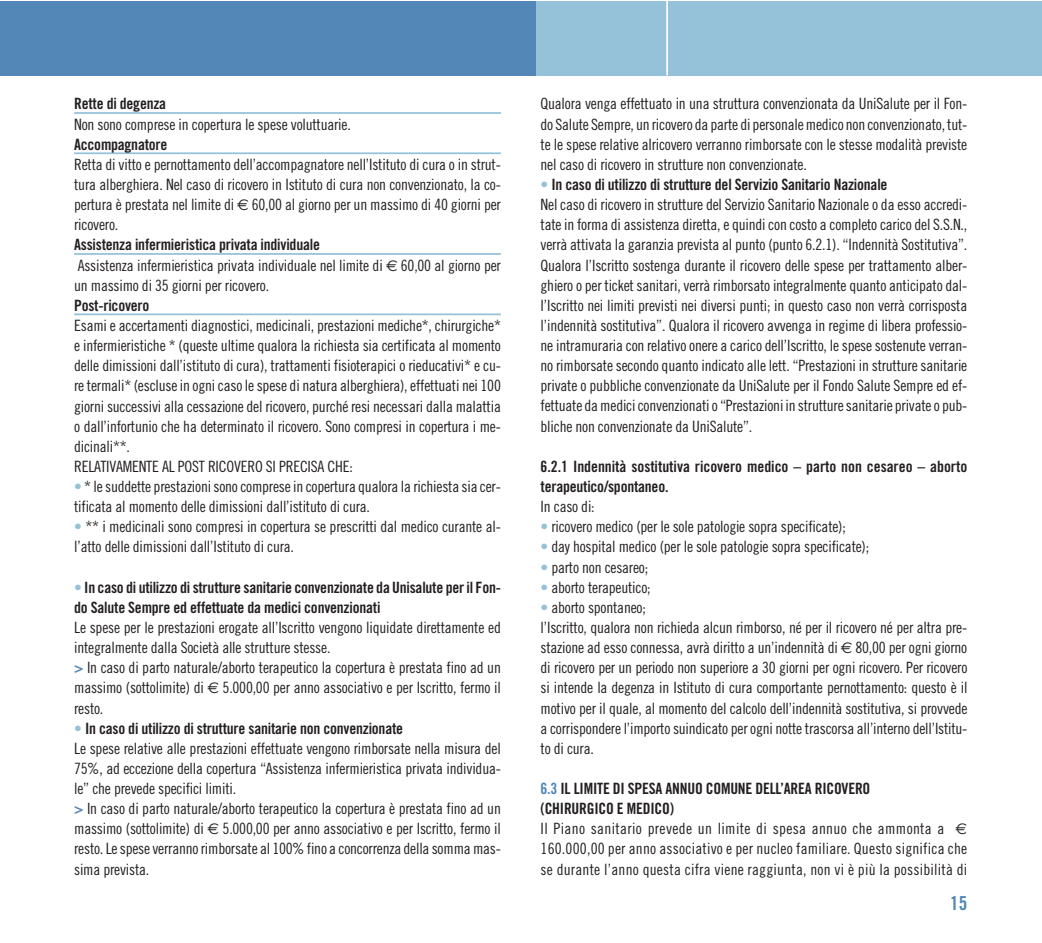
<style>
.page{position:relative;width:1042px;height:943px;background:#fff}
.page>*{position:absolute;margin:0;border:0;box-sizing:border-box;transform-origin:0 0}
.t1{font:19.25px "Trade Gothic Bold Cond Twenty";color:#5287b7}
.t2{font:15.58px/20.1px "Trade Gothic Cond Eighteen";letter-spacing:-.015em;color:#231f20}
.t3{font:15.58px/20.1px "Trade Gothic Bold Cond Twenty";letter-spacing:-.015em;color:#231f20}
.s1{font-family:"Euro Sans"}
.s2{color:#95c1d9}
.s3{font-family:"Trade Gothic Cond Eighteen";color:#95c1d9}
.s4{font-family:"Trade Gothic Bold Cond Twenty";color:#5287b7}
.s5{color:#5287b7}
</style>
<div class="page">
<div style="left:536px;top:1px;width:505px;height:74px;background:#95c1d9"></div>
<hr style="left:666px;top:1px;width:2px;height:74px;background:#fff">
<div style="left:0;top:1px;width:536px;height:74px;background:#5287b7"></div>
<hr style="left:74px;top:112px;width:427px;height:2px;background:#95c1d9">
<hr style="left:74px;top:152px;width:427px;height:2px;background:#95c1d9">
<hr style="left:74px;top:253px;width:427px;height:2px;background:#95c1d9">
<hr style="left:74px;top:313px;width:427px;height:2px;background:#95c1d9">
<p class="t3" style="left:74px;top:95px;width:93px">Rette di degenza</p>
<p class="t2" style="left:74px;top:115px;width:278px">Non sono comprese in copertura le spese voluttuarie.</p>
<p class="t3" style="left:74px;top:135px;width:95px">Accompagnatore</p>
<p class="t2" style="left:74px;top:155px;width:428px;text-align:justify">Retta di vitto e pernottamento dell’accompagnatore nell’Istituto di cura o in strut&shy;tura alberghiera. Nel caso di ricovero in Istituto di cura non convenzionato, la co&shy;pertura è prestata nel limite di <span class="s1">€</span> 60,00 al giorno per un massimo di 40 giorni per ricovero.</p>
<p class="t3" style="left:74px;top:236px;width:247px">Assistenza infermieristica privata individuale</p>
<p class="t2" style="left:74px;top:256px;width:428px">Assistenza infermieristica privata individuale nel limite di <span class="s1">€</span> 60,00 al giorno per un massimo di 35 giorni per ricovero.</p>
<p class="t3" style="left:74px;top:296px;width:77px">Post-ricovero</p>
<p class="t2" style="left:74px;top:316px;width:428px">Esami e accertamenti diagnostici, medicinali, prestazioni mediche*, chirurgiche* e infermieristiche * (queste ultime qualora la richiesta sia certificata al momento delle dimissioni dall’istituto di cura), trattamenti fisioterapici o rieducativi* e cu&shy;re termali* (escluse in ogni caso le spese di natura alberghiera), effettuati nei 100 giorni successivi alla cessazione del ricovero, purché resi necessari dalla malattia o dall’infortunio che ha determinato il ricovero. Sono compresi in copertura i me&shy;dicinali**.<br>RELATIVAMENTE AL POST RICOVERO SI PRECISA CHE:</p>
<p class="t2" style="left:74px;top:477px;width:428px"><span class="s2">•</span> * le suddette prestazioni sono comprese in copertura qualora la richiesta sia cer&shy;tificata al momento delle dimissioni dall’istituto di cura.</p>
<p class="t2" style="left:74px;top:518px;width:428px"><span class="s2">•</span> ** i medicinali sono compresi in copertura se prescritti dal medico curante al&shy;l’atto delle dimissioni dall’Istituto di cura.</p>
<p class="t3" style="left:74px;top:578px;width:428px"><span class="s3">•</span> In caso di utilizzo di strutture sanitarie convenzionate da Unisalute per il Fon&shy;do Salute Sempre ed effettuate da medici convenzionati</p>
<p class="t2" style="left:74px;top:618px;width:428px">Le spese per le prestazioni erogate all’Iscritto vengono liquidate direttamente ed integralmente dalla Società alle strutture stesse.<br><span class="s4">&gt;</span> In caso di parto naturale/aborto terapeutico la copertura è prestata fino ad un massimo (sottolimite) di <span class="s1">€</span> 5.000,00 per anno associativo e per Iscritto, fermo il resto.</p>
<p class="t3" style="left:74px;top:719px;width:330px"><span class="s3">•</span> In caso di utilizzo di strutture sanitarie non convenzionate</p>
<p class="t2" style="left:74px;top:739px;width:428px">Le spese relative alle prestazioni effettuate vengono rimborsate nella misura del 75%, ad eccezione della copertura “Assistenza infermieristica privata individua&shy;le” che prevede specifici limiti.<br><span class="s4">&gt;</span> In caso di parto naturale/aborto terapeutico la copertura è prestata fino ad un massimo (sottolimite) di <span class="s1">€</span> 5.000,00 per anno associativo e per Iscritto, fermo il resto. Le spese verranno rimborsate al 100% fino a concorrenza della somma mas&shy;sima prevista.</p>
<p class="t2" style="left:540px;top:95px;width:428px;text-align:justify">Qualora venga effettuato in una struttura convenzionata da UniSalute per il Fon&shy;do Salute Sempre, un ricovero da parte di personale medico non convenzionato, tut&shy;te le spese relative alricovero verranno rimborsate con le stesse modalità previste nel caso di ricovero in strutture non convenzionate.</p>
<p class="t3" style="left:540px;top:176px;width:348px"><span class="s3">•</span> In caso di utilizzo di strutture del Servizio Sanitario Nazionale</p>
<p class="t2" style="left:540px;top:196px;width:428px;text-align:justify">Nel caso di ricovero in strutture del Servizio Sanitario Nazionale o da esso accredi&shy;tate in forma di assistenza diretta, e quindi con costo a completo carico del S.S.N., verrà attivata la garanzia prevista al punto (punto 6.2.1). “Indennità Sostitutiva”.<br>Qualora l’Iscritto sostenga durante il ricovero delle spese per trattamento alber&shy;ghiero o per ticket sanitari, verrà rimborsato integralmente quanto anticipato dal&shy;l’Iscritto nei limiti previsti nei diversi punti; in questo caso non verrà corrisposta l’indennità sostitutiva”. Qualora il ricovero avvenga in regime di libera professio&shy;ne intramuraria con relativo onere a carico dell’Iscritto, le spese sostenute verran&shy;no rimborsate secondo quanto indicato alle lett. “Prestazioni in strutture sanitarie private o pubbliche convenzionate da UniSalute per il Fondo Salute Sempre ed ef&shy;fettuate da medici convenzionati o “Prestazioni in strutture sanitarie private o pub&shy;bliche non convenzionate da UniSalute”.</p>
<p class="t3" style="left:540px;top:457px;width:428px">6.2.1 Indennità sostitutiva ricovero medico – parto non cesareo – aborto terapeutico/spontaneo.</p>
<p class="t2" style="left:540px;top:498px;width:56px">In caso di:</p>
<p class="t2" style="left:540px;top:518px;width:307px"><span class="s2">•</span> ricovero medico (per le sole patologie sopra specificate);</p>
<p class="t2" style="left:540px;top:538px;width:330px"><span class="s2">•</span> day hospital medico (per le sole patologie sopra specificate);</p>
<p class="t2" style="left:540px;top:558px;width:109px"><span class="s2">•</span> parto non cesareo;</p>
<p class="t2" style="left:540px;top:578px;width:112px"><span class="s2">•</span> aborto terapeutico;</p>
<p class="t2" style="left:540px;top:598px;width:428px"><span class="s2">•</span> aborto spontaneo;<br>l’Iscritto, qualora non richieda alcun rimborso, né per il ricovero né per altra pre&shy;stazione ad esso connessa, avrà diritto a un’indennità di <span class="s1">€</span> 80,00 per ogni giorno di ricovero per un periodo non superiore a 30 giorni per ogni ricovero. Per ricovero si intende la degenza in Istituto di cura comportante pernottamento: questo è il motivo per il quale, al momento del calcolo dell’indennità sostitutiva, si provvede a corrispondere l’importo suindicato per ogni notte trascorsa all’interno dell’Istitu&shy;to di cura.</p>
<p class="t3" style="left:540px;top:779px;width:331px"><span class="s5">6.3</span> IL LIMITE DI SPESA ANNUO COMUNE DELL’AREA RICOVERO (CHIRURGICO E MEDICO)</p>
<p class="t2" style="left:540px;top:820px;width:428px;text-align:justify">Il Piano sanitario prevede un limite di spesa annuo che ammonta a <span class="s1">€ </span>160.000,00 per anno associativo e per nucleo familiare. Questo significa che se durante l’anno questa cifra viene raggiunta, non vi è più la possibilità di</p>
<p class="t1" style="left:950px;top:895px;width:19px">15</p>
</div>
